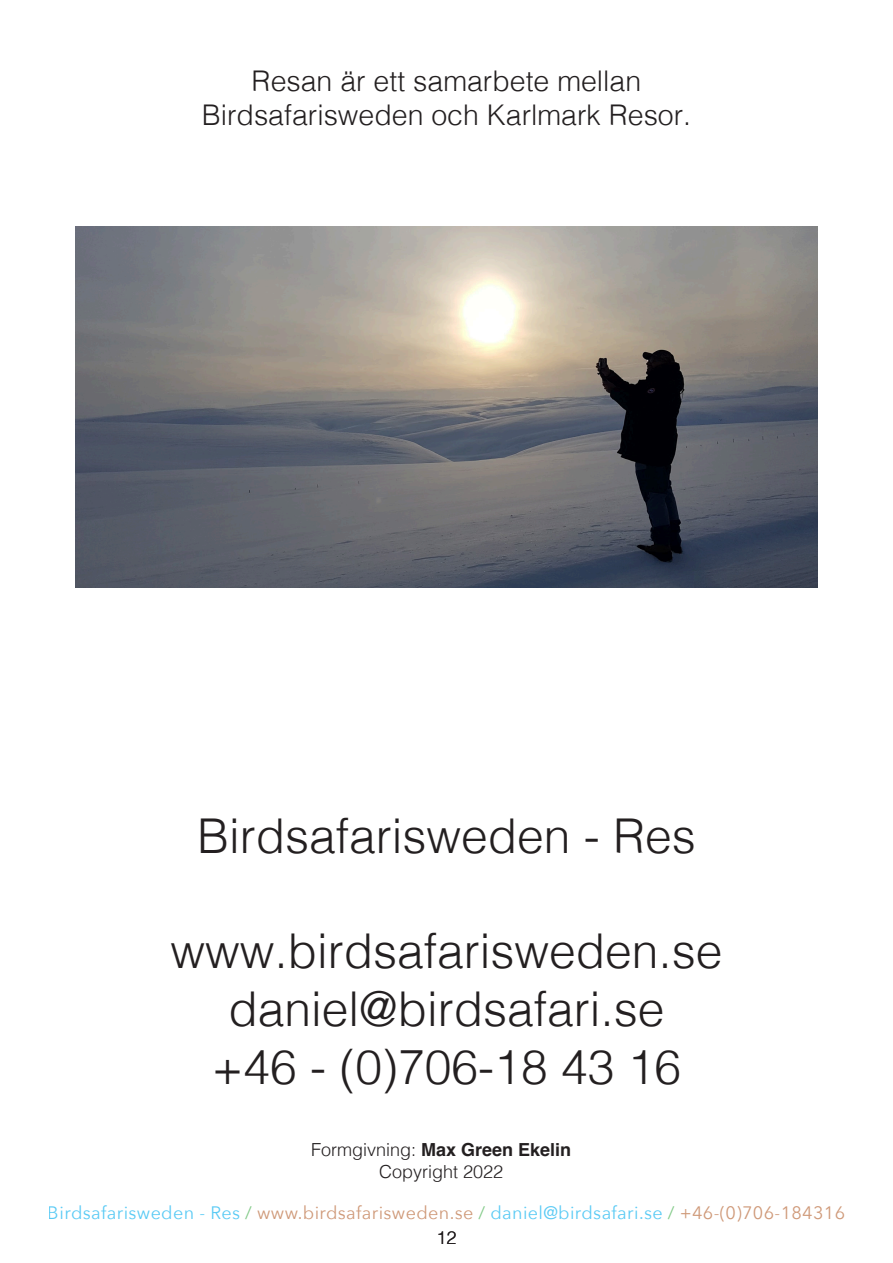
<style>
.page{position:relative;width:893px;height:1263px;background:#fff}
.page>*{position:absolute;margin:0;border:0;box-sizing:border-box;transform-origin:0 0}
.t1{font:300 48px "Helvetica";color:#231f20}
.t2{font:300 28.5px "Helvetica";color:#231f20}
.t3{font:18px "Avenir Next";letter-spacing:.02em;color:#00aeef}
.t4{font:700 18px "Helvetica";color:#231f20}
.t5{font:300 18px "Helvetica";color:#231f20}
.s1{font-weight:300}
.s2{color:#40ae49}
.s3{color:#b56230}
</style>
<div class="page">
<img style="left:75px;top:227px;width:742px;height:360px">
<p class="t2" style="left:252px;top:57px;width:391px">Resan är ett samarbete mellan</p>
<p class="t2" style="left:202px;top:91px;width:491px">Birdsafarisweden och Karlmark Resor.</p>
<p class="t1" style="left:197px;top:795px;width:500px">Birdsafarisweden - Res</p>
<p class="t1" style="left:170px;top:910px;width:554px">www.birdsafarisweden.se</p>
<p class="t1" style="left:229px;top:968px;width:437px">daniel@birdsafari.se</p>
<p class="t1" style="left:212px;top:1025px;width:471px">+46 - (0)706-18 43 16</p>
<p class="t4" style="left:311px;top:1139px;width:262px"><span class="s1">Formgivning:</span> Max Green Ekelin</p>
<p class="t5" style="left:379px;top:1156px;width:126px">Copyright 2022</p>
<p class="t3" style="left:48px;top:1198px;width:799px">Birdsafarisweden - Res <span class="s2">/</span> <span class="s3">www.birdsafarisweden.se</span> <span class="s2">/</span> daniel@birdsafari.se <span class="s2">/</span> <span class="s3">+46-(0)706-184316</span></p>
<p class="t5" style="left:436px;top:1222px;width:22px">12</p>
</div>
